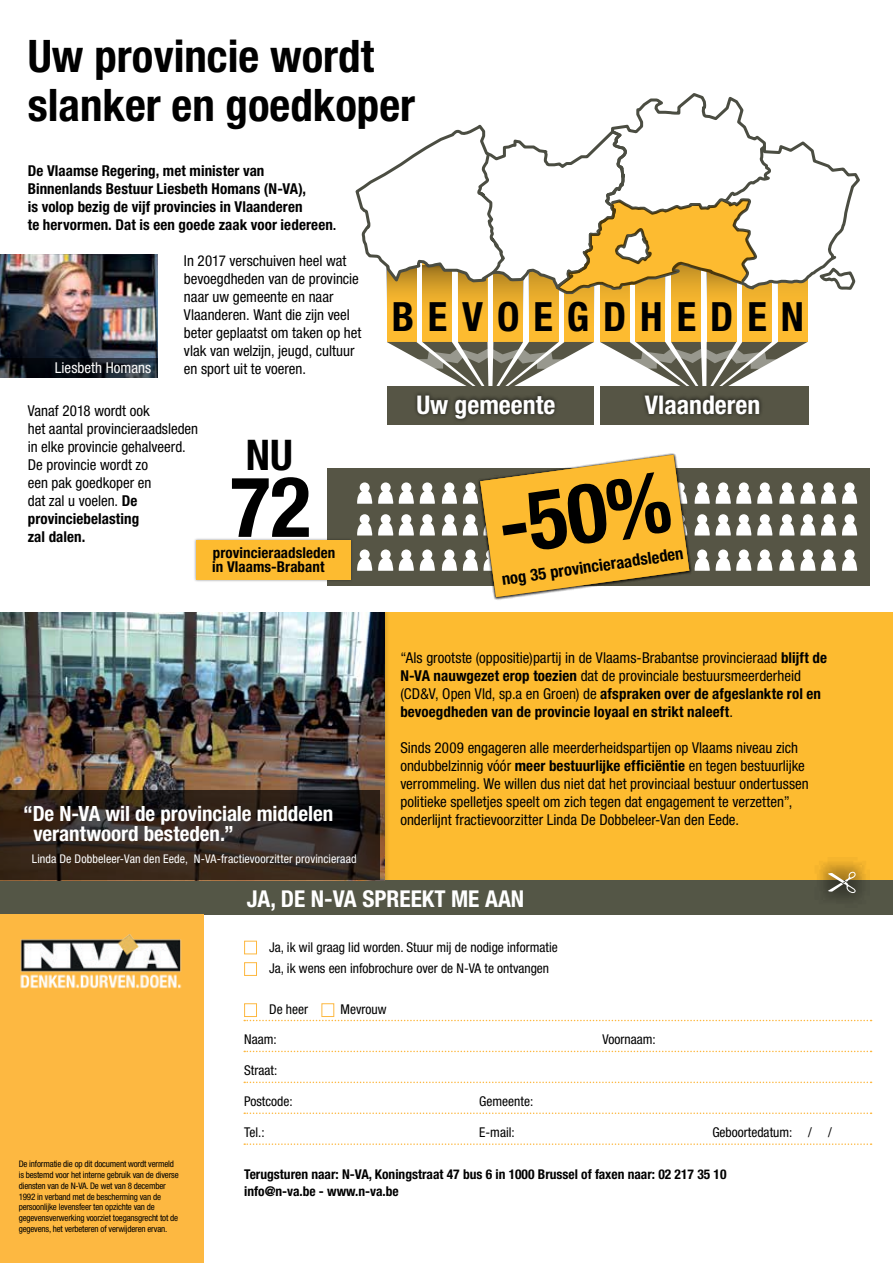
<style>
.page{position:relative;width:893px;height:1263px;background:#fff}
.page>*{position:absolute;margin:0;border:0;box-sizing:border-box;transform-origin:0 0}
.t1{font:700 condensed 84.3px "Helvetica Neue LT Std";color:#000}
.t2{font:700 condensed 82.8px "Helvetica Neue LT Std";color:#000}
.t3{font:700 condensed 44.85px/48.8px "Helvetica Neue LT Std";color:#000}
.t4{font:700 condensed 42.3px "Helvetica Neue LT Std";color:#000}
.t5{font:700 condensed 40.35px "Helvetica Neue LT Std";letter-spacing:.345em;color:#000}
.t6{font:700 condensed 25.8px "Helvetica Neue LT Std";color:#fff}
.t7{font:700 condensed 23.25px "Helvetica Neue LT Std";color:#fff}
.t8{font:700 condensed 21px/19.5px "Helvetica Neue LT Std";color:#fff}
.t9{font:700 condensed 16.65px "Helvetica Neue LT Std";color:#000}
.t10{font:condensed 15px/18px "Helvetica Neue LT Std";color:#000}
.t11{font:700 condensed 15px/18px "Helvetica Neue LT Std";letter-spacing:.005em;color:#000}
.t12{font:condensed 15px "Helvetica Neue LT Std";color:#fff}
.t13{font:condensed 13.5px/21.5px "Helvetica Neue LT Std";color:#000}
.t14{font:700 condensed 13.5px/16.2px "Helvetica Neue LT Std";color:#000}
.t15{font:condensed 12px "Helvetica Neue LT Std";letter-spacing:.01em;color:#fff}
.t16{font:condensed 9px/10.8px "Helvetica Neue LT Std";letter-spacing:-.02em;color:#000}
.s1{font-weight:500}
.s2{font-weight:700}
</style>
<div class="page">
<div style="left:3px;top:612px;width:890px;height:276px;background:#fdbb30"></div>
<div style="left:387px;top:252px;width:29px;height:90px;background:#fdbb30"></div>
<div style="left:422px;top:252px;width:30px;height:90px;background:#fdbb30"></div>
<div style="left:458px;top:252px;width:29px;height:90px;background:#fdbb30"></div>
<div style="left:493px;top:252px;width:30px;height:90px;background:#fdbb30"></div>
<div style="left:529px;top:252px;width:30px;height:90px;background:#fdbb30"></div>
<div style="left:564px;top:252px;width:30px;height:90px;background:#fdbb30"></div>
<div style="left:600px;top:252px;width:30px;height:90px;background:#fdbb30"></div>
<div style="left:636px;top:252px;width:29px;height:90px;background:#fdbb30"></div>
<div style="left:671px;top:252px;width:30px;height:90px;background:#fdbb30"></div>
<div style="left:707px;top:252px;width:29px;height:90px;background:#fdbb30"></div>
<div style="left:742px;top:238px;width:30px;height:104px;background:#fdbb30"></div>
<div style="left:778px;top:238px;width:29px;height:104px;background:#fdbb30"></div>
<svg style="left:355px;top:93px;width:505px;height:219px"></svg>
<svg style="left:816px;top:265px;width:41px;height:27px"></svg>
<svg style="left:473px;top:151px;width:36px;height:124px"></svg>
<div style="left:387px;top:386px;width:206px;height:39px;background:#565545"></div>
<div style="left:600px;top:386px;width:209px;height:39px;background:#565545"></div>
<img style="left:415px;top:393px;width:141px;height:28px">
<img style="left:643px;top:393px;width:119px;height:23px">
<svg style="left:385px;top:612px;width:3px;height:268px"></svg>
<div style="left:327px;top:468px;width:542px;height:117px;background:#565545"></div>
<img style="left:194px;top:538px;width:158px;height:44px">
<div style="left:196px;top:540px;width:155px;height:40px;background:#fdbb30"></div>
<div style="left:360px;top:482px;width:10px;height:10px;background:#fff;border-radius:50%"></div>
<div style="left:381px;top:482px;width:10px;height:10px;background:#fff;border-radius:50%"></div>
<div style="left:401px;top:482px;width:10px;height:10px;background:#fff;border-radius:50%"></div>
<div style="left:422px;top:482px;width:10px;height:10px;background:#fff;border-radius:50%"></div>
<svg style="left:357px;top:490px;width:78px;height:14px"></svg>
<div style="left:782px;top:482px;width:10px;height:10px;background:#fff;border-radius:50%"></div>
<div style="left:803px;top:482px;width:10px;height:10px;background:#fff;border-radius:50%"></div>
<div style="left:824px;top:482px;width:9px;height:10px;background:#fff;border-radius:50%"></div>
<div style="left:845px;top:482px;width:9px;height:10px;background:#fff;border-radius:50%"></div>
<svg style="left:779px;top:490px;width:79px;height:14px"></svg>
<div style="left:360px;top:514px;width:10px;height:10px;background:#fff;border-radius:50%"></div>
<div style="left:381px;top:514px;width:10px;height:10px;background:#fff;border-radius:50%"></div>
<div style="left:401px;top:514px;width:10px;height:10px;background:#fff;border-radius:50%"></div>
<div style="left:422px;top:514px;width:10px;height:10px;background:#fff;border-radius:50%"></div>
<svg style="left:357px;top:522px;width:78px;height:13px"></svg>
<div style="left:782px;top:514px;width:10px;height:10px;background:#fff;border-radius:50%"></div>
<div style="left:803px;top:514px;width:10px;height:10px;background:#fff;border-radius:50%"></div>
<div style="left:824px;top:514px;width:9px;height:10px;background:#fff;border-radius:50%"></div>
<div style="left:845px;top:514px;width:9px;height:10px;background:#fff;border-radius:50%"></div>
<svg style="left:779px;top:522px;width:79px;height:13px"></svg>
<div style="left:360px;top:549px;width:10px;height:10px;background:#fff;border-radius:50%"></div>
<div style="left:381px;top:549px;width:10px;height:10px;background:#fff;border-radius:50%"></div>
<div style="left:401px;top:549px;width:10px;height:10px;background:#fff;border-radius:50%"></div>
<div style="left:422px;top:549px;width:10px;height:10px;background:#fff;border-radius:50%"></div>
<svg style="left:357px;top:557px;width:78px;height:14px"></svg>
<div style="left:782px;top:549px;width:10px;height:10px;background:#fff;border-radius:50%"></div>
<div style="left:803px;top:549px;width:10px;height:10px;background:#fff;border-radius:50%"></div>
<div style="left:824px;top:549px;width:9px;height:10px;background:#fff;border-radius:50%"></div>
<div style="left:845px;top:549px;width:9px;height:10px;background:#fff;border-radius:50%"></div>
<svg style="left:779px;top:557px;width:79px;height:14px"></svg>
<svg style="left:441px;top:455px;width:332px;height:142px"></svg>
<div style="left:0;top:880px;width:893px;height:34px;background:#545646"></div>
<div style="left:0;top:914px;width:204px;height:349px;background:#fdb841"></div>
<div style="left:244px;top:941px;width:13px;height:13px;border:1px solid #fdb841"></div>
<div style="left:244px;top:962px;width:13px;height:14px;border:1px solid #fdb841"></div>
<div style="left:244px;top:1003px;width:13px;height:14px;border:1px solid #fdb841"></div>
<div style="left:321px;top:1003px;width:13px;height:14px;border:1px solid #fdb841"></div>
<svg style="left:244px;top:1020px;width:628px;height:1px"></svg>
<svg style="left:244px;top:1051px;width:628px;height:1px"></svg>
<svg style="left:244px;top:1081px;width:628px;height:2px"></svg>
<svg style="left:244px;top:1112px;width:628px;height:2px"></svg>
<svg style="left:244px;top:1143px;width:628px;height:2px"></svg>
<svg style="left:818px;top:861px;width:48px;height:39px"></svg>
<img style="left:20px;top:934px;width:162px;height:55px">
<svg style="left:828px;top:872px;width:28px;height:21px"></svg>
<svg style="left:600px;top:342px;width:207px;height:44px"></svg>
<svg style="left:387px;top:342px;width:207px;height:48px"></svg>
<img style="left:0;top:612px;width:385px;height:268px">
<svg style="left:0;top:790px;width:380px;height:90px;background:#31251e"></svg>
<svg style="left:553px;top:128px;width:219px;height:165px"></svg>
<img style="left:0;top:255px;width:158px;height:103px">
<svg style="left:0;top:358px;width:158px;height:20px;background:#151b23"></svg>
<h3 class="t3" style="left:28px;top:31px;width:389px">Uw provincie wordt slanker en goedkoper</h3>
<p class="t11" style="left:28px;top:162px;width:310px">De Vlaamse Regering, met minister van Binnenlands Bestuur Liesbeth Homans (N-VA),<br>is volop bezig de vijf provincies in Vlaanderen<br>te hervormen. Dat is een goede zaak voor iedereen<span class="s1">.</span></p>
<p class="t10" style="left:184px;top:252px;width:179px">In 2017 verschuiven heel wat bevoegdheden van de provincie naar uw gemeente en naar<br>Vlaanderen. Want die zijn veel beter geplaatst om taken op het vlak van welzijn, jeugd, cultuur en sport uit te voeren.</p>
<p class="t10" style="left:28px;top:402px;width:172px">Vanaf 2018 wordt ook<br>het aantal provincieraadsleden in elke provincie gehalveerd.<br>De provincie wordt zo<br>een pak goedkoper en<br>dat zal u voelen. <span class="s2">De provinciebelasting<br>zal dalen.</span></p>
<p class="t12" style="left:55px;top:359px;width:98px">Liesbeth Homans</p>
<h3 class="t4" style="left:246px;top:429px;width:48px">NU</h3>
<h1 class="t1" style="left:230px;top:456px;width:82px">72</h1>
<p class="t11" style="left:213px;top:543px;width:124px">provincieraadsleden</p>
<p class="t11" style="left:212px;top:558px;width:114px">in Vlaams-Brabant</p>
<h3 class="t8" style="left:33px;top:803px;width:301px;text-indent:-10px">“De N-VA wil de provinciale middelen verantwoord besteden.”</h3>
<p class="t15" style="left:32px;top:852px;width:326px">Linda De Dobbeleer-Van den Eede, N-VA-fractievoorzitter provincieraad</p>
<h3 class="t5" style="left:392px;top:292px;width:414px">BEVOEGDHEDEN</h3>
<h3 class="t6" style="left:416px;top:389px;width:140px">Uw gemeente</h3>
<h3 class="t6" style="left:645px;top:389px;width:117px">Vlaanderen</h3>
<h2 class="t2" style="left:492px;top:476px;width:175px;rotate:-8deg">-50%</h2>
<p class="t9" style="left:500px;top:569px;width:185px;rotate:-8deg">nog 35 provincieraadsleden</p>
<p class="t10" style="left:400px;top:649px;width:428px">“Als grootste (oppositie)partij in de Vlaams-Brabantse provincieraad <span class="s2">blijft de N-VA nauwgezet erop toezien</span> dat de provinciale bestuursmeerderheid (CD&amp;V, Open Vld, sp.a en Groen) de <span class="s2">afspraken over de afgeslankte rol en bevoegdheden van de provincie loyaal en strikt naleeft</span>.</p>
<p class="t10" style="left:400px;top:739px;width:410px">Sinds 2009 engageren alle meerderheidspartijen op Vlaams niveau zich ondubbelzinnig vóór <span class="s2">meer bestuurlijke efficiëntie</span> en tegen bestuurlijke verrommeling. We willen dus niet dat het provinciaal bestuur ondertussen politieke spelletjes speelt om zich tegen dat engagement te verzetten”, onderlijnt fractievoorzitter Linda De Dobbeleer-Van den Eede.</p>
<h3 class="t7" style="left:247px;top:885px;width:279px">JA, DE N-VA SPREEKT ME AAN</h3>
<p class="t16" style="left:19px;top:1158px;width:161px">De informatie die op dit document wordt vermeld is bestemd voor het interne gebruik van de diverse diensten van de N-VA. De wet van 8 december 1992 in verband met de bescherming van de persoonlijke levensfeer ten opzichte van de gegevensverwerking voorziet toegansgrecht tot de gegevens, het verbeteren of verwijderen ervan.</p>
<p class="t13" style="left:269px;top:936px;width:290px">Ja, ik wil graag lid worden. Stuur mij de nodige informatie<br>Ja, ik wens een infobrochure over de N-VA te ontvangen</p>
<p class="t13" style="left:269px;top:998px;width:40px">De heer</p>
<p class="t13" style="left:341px;top:998px;width:47px">Mevrouw</p>
<p class="t13" style="left:244px;top:1028px;width:34px">Naam:</p>
<p class="t13" style="left:603px;top:1028px;width:55px">Voornaam:</p>
<p class="t13" style="left:244px;top:1059px;width:35px">Straat:</p>
<p class="t13" style="left:244px;top:1090px;width:50px">Postcode:</p>
<p class="t13" style="left:479px;top:1090px;width:55px">Gemeente:</p>
<p class="t13" style="left:244px;top:1121px;width:22px">Tel.:</p>
<p class="t13" style="left:479px;top:1121px;width:37px">E-mail:</p>
<p class="t13" style="left:712px;top:1121px;width:121px">Geboortedatum: / /</p>
<p class="t14" style="left:244px;top:1166px;width:484px">Terugsturen naar: N-VA, Koningstraat 47 bus 6 in 1000 Brussel of faxen naar: 02 217 35 10 info@n-va.be - www.n-va.be</p>
</div>
